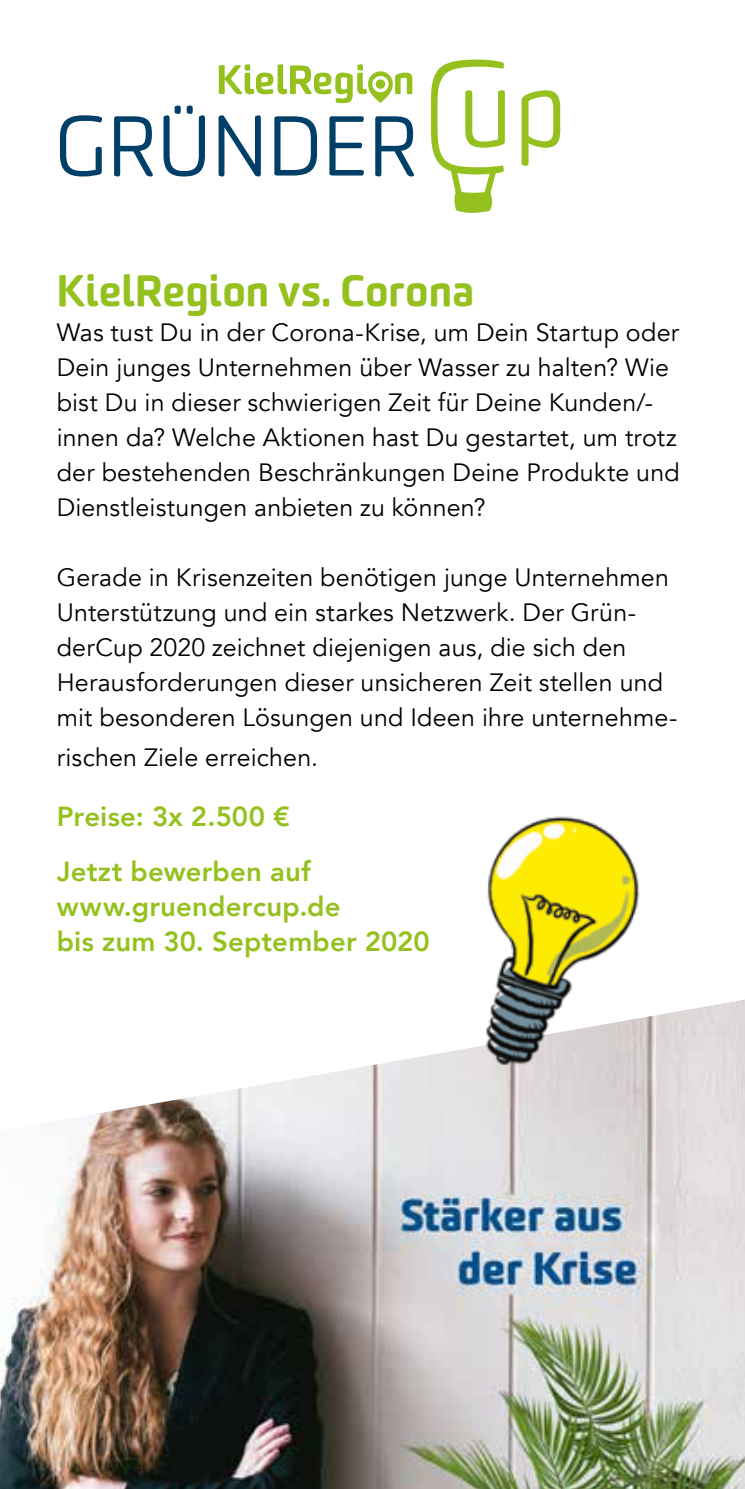
<style>
.page{position:relative;width:745px;height:1489px;background:#fff}
.page>*{position:absolute;margin:0;border:0;box-sizing:border-box;transform-origin:0 0}
.t1{font:900 42.5px "Sommet Rounded";color:#95c11f}
.t2{font:800 27.5px/55px "Avenir";letter-spacing:.01em;color:#95c11f}
.t3{font:25px/35px "Avenir";letter-spacing:.005em;color:#000}
</style>
<div class="page">
<img style="left:0;top:1000px;width:744px;height:488px">
<svg style="left:219px;top:64px;width:193px;height:39px"></svg>
<svg style="left:114px;top:116px;width:39px;height:60px"></svg>
<svg style="left:60px;top:115px;width:42px;height:61px"></svg>
<svg style="left:375px;top:116px;width:38px;height:60px"></svg>
<svg style="left:274px;top:116px;width:43px;height:59px"></svg>
<svg style="left:329px;top:116px;width:34px;height:59px"></svg>
<svg style="left:218px;top:115px;width:43px;height:61px"></svg>
<svg style="left:163px;top:105px;width:42px;height:71px"></svg>
<svg style="left:521px;top:90px;width:39px;height:76px"></svg>
<svg style="left:431px;top:60px;width:73px;height:153px"></svg>
<img style="left:411px;top:816px;width:284px;height:278px">
<h1 class="t1" style="left:57px;top:263px;width:418px">KielRegion vs. Corona</h1>
<p class="t3" style="left:57px;top:315px;width:624px">Was tust Du in der Corona-Krise, um Dein Startup oder Dein junges Unternehmen über Wasser zu halten? Wie bist Du in dieser schwierigen Zeit für Deine Kunden/- innen da? Welche Aktionen hast Du gestartet, um trotz der bestehenden Beschränkungen Deine Produkte und Dienstleistungen anbieten zu können?</p>
<p class="t3" style="left:57px;top:560px;width:622px">Gerade in Krisenzeiten benötigen junge Unternehmen Unterstützung und ein starkes Netzwerk. Der Grün&shy;derCup 2020 zeichnet diejenigen aus, die sich den Herausforderungen dieser unsicheren Zeit stellen und mit besonderen Lösungen und Ideen ihre unternehme-</p>
<p class="t3" style="left:57px;top:740px;width:262px">rischen Ziele erreichen.</p>
<p class="t2" style="left:57px;top:789px;width:255px">Preise: 3x 2.500 €<br>Jetzt bewerben auf</p>
<p class="t2" style="left:57px;top:889px;width:374px;line-height:35px">www.gruendercup.de<br>bis zum 30. September 2020</p>
</div>
